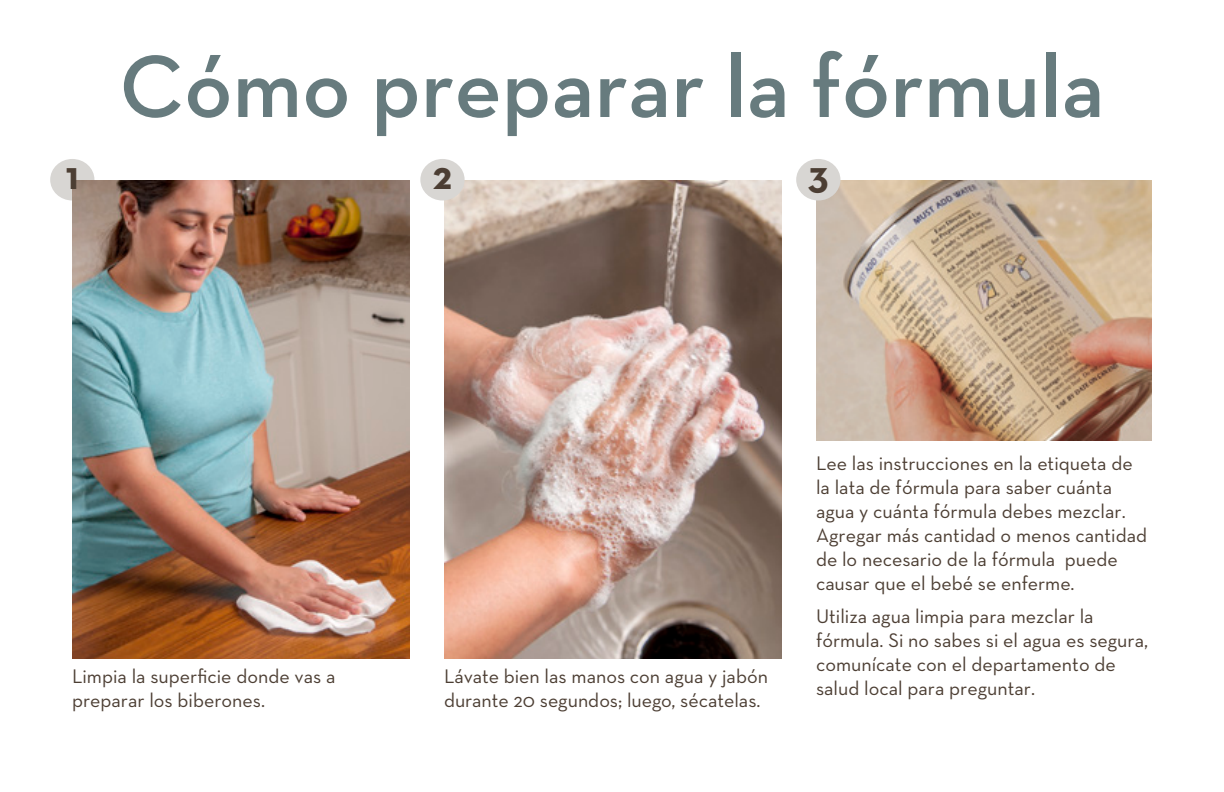
<style>
.page{position:relative;width:1224px;height:792px;background:#fff}
.page>*{position:absolute;margin:0;border:0;box-sizing:border-box;transform-origin:0 0}
.t1{font:600 90px "Neutraface Text";color:#677b7e}
.t2{font:700 40px "Neutraface Text";color:#4c3e33}
.t3{font:20px/24px "Neutraface Text";color:#4c3e33}
</style>
<div class="page">
<div style="left:50px;top:159px;width:44px;height:42px;background:#d8d6d3;border-radius:50%"></div>
<img style="left:73px;top:180px;width:337px;height:478px">
<img style="left:444px;top:180px;width:337px;height:478px">
<div style="left:420px;top:159px;width:45px;height:42px;background:#d8d6d3;border-radius:50%"></div>
<img style="left:816px;top:180px;width:336px;height:261px">
<div style="left:796px;top:159px;width:44px;height:42px;background:#d8d6d3;border-radius:50%"></div>
<h1 class="t1" style="left:119px;top:30px;width:987px">Cómo preparar la fórmula</h1>
<h2 class="t2" style="left:66px;top:150px;width:15px">1</h2>
<h2 class="t2" style="left:433px;top:150px;width:21px">2</h2>
<h2 class="t2" style="left:808px;top:150px;width:22px">3</h2>
<p class="t3" style="left:72px;top:664px;width:265px">Limpia la superficie donde vas a preparar los biberones.</p>
<p class="t3" style="left:444px;top:664px;width:326px">Lávate bien las manos con agua y jabón durante 20 segundos; luego, sécatelas.</p>
<p class="t3" style="left:816px;top:450px;width:333px">Lee las instrucciones en la etiqueta de la lata de fórmula para saber cuánta agua y cuánta fórmula debes mezclar.<br>Agregar más cantidad o menos cantidad de lo necesario de la fórmula puede causar que el bebé se enferme.</p>
<p class="t3" style="left:816px;top:603px;width:334px">Utiliza agua limpia para mezclar la fórmula. Si no sabes si el agua es segura, comunícate con el departamento de salud local para preguntar.</p>
</div>
